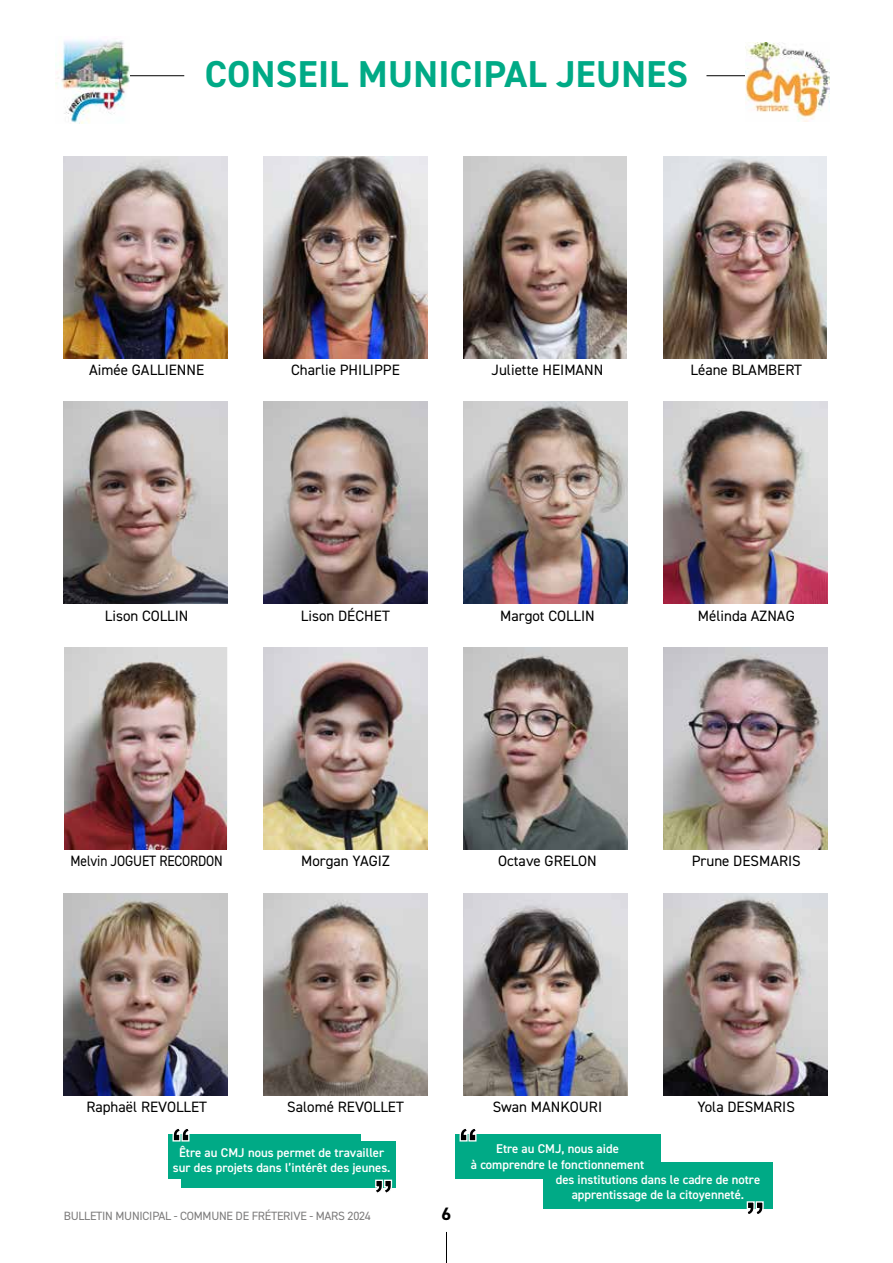
<style>
.page{position:relative;width:893px;height:1263px;background:#fff}
.page>*{position:absolute;margin:0;border:0;box-sizing:border-box;transform-origin:0 0}
.t1{font:700 37.5px "DIN2014";letter-spacing:.01em;color:#00aa86}
.t2{font:700 18px "DIN2014";color:#000}
.t3{font:15px "DIN2014";color:#000}
.t4{font:15px "DIN2014";color:#000;scale:.9 1}
.t5{font:600 12.75px/15.3px "DIN2014";color:#fff;text-align:center}
.t6{font:12px "DIN2014";letter-spacing:-.02em;color:#7c7b7b}
</style>
<div class="page">
<hr style="left:446px;top:1232px;width:1px;height:31px;background:#000">
<hr style="left:94px;top:75px;width:90px;height:1px;background:#000">
<hr style="left:706px;top:75px;width:90px;height:1px;background:#000">
<img style="left:55px;top:40px;width:75px;height:83px">
<img style="left:64px;top:156px;width:163px;height:202px">
<img style="left:64px;top:402px;width:163px;height:202px">
<img style="left:64px;top:647px;width:163px;height:202px">
<img style="left:64px;top:893px;width:163px;height:202px">
<img style="left:264px;top:157px;width:163px;height:201px">
<img style="left:264px;top:402px;width:163px;height:202px">
<img style="left:264px;top:647px;width:163px;height:202px">
<img style="left:264px;top:893px;width:163px;height:202px">
<img style="left:464px;top:156px;width:163px;height:202px">
<img style="left:463px;top:402px;width:164px;height:202px">
<img style="left:463px;top:647px;width:164px;height:202px">
<img style="left:463px;top:893px;width:164px;height:202px">
<img style="left:664px;top:156px;width:163px;height:202px">
<img style="left:663px;top:402px;width:164px;height:202px">
<img style="left:663px;top:647px;width:164px;height:202px">
<img style="left:663px;top:893px;width:164px;height:202px">
<div style="left:168px;top:1134px;width:193px;height:44px;background:#00aa86"></div>
<div style="left:181px;top:1141px;width:215px;height:46px;background:#00aa86"></div>
<svg style="left:172px;top:1129px;width:18px;height:13px"></svg>
<svg style="left:373px;top:1179px;width:20px;height:14px"></svg>
<img style="left:745px;top:43px;width:84px;height:79px">
<div style="left:455px;top:1134px;width:205px;height:44px;background:#00aa86"></div>
<div style="left:543px;top:1162px;width:230px;height:46px;background:#00aa86"></div>
<svg style="left:459px;top:1128px;width:18px;height:14px"></svg>
<svg style="left:745px;top:1201px;width:20px;height:13px"></svg>
<h1 class="t1" style="left:205px;top:49px;width:485px">CONSEIL MUNICIPAL JEUNES</h1>
<p class="t3" style="left:89px;top:361px;width:117px">Aimée GALLIENNE</p>
<p class="t3" style="left:291px;top:361px;width:110px">Charlie PHILIPPE</p>
<p class="t3" style="left:491px;top:361px;width:113px">Juliette HEIMANN</p>
<p class="t3" style="left:690px;top:361px;width:113px">Léane BLAMBERT</p>
<p class="t3" style="left:105px;top:606px;width:85px">Lison COLLIN</p>
<p class="t3" style="left:301px;top:606px;width:90px">Lison DÉCHET</p>
<p class="t3" style="left:500px;top:606px;width:96px">Margot COLLIN</p>
<p class="t3" style="left:698px;top:606px;width:98px">Mélinda AZNAG</p>
<p class="t4" style="left:71px;top:852px;width:171px">Melvin JOGUET RECORDON</p>
<p class="t3" style="left:301px;top:852px;width:90px">Morgan YAGIZ</p>
<p class="t3" style="left:498px;top:852px;width:100px">Octave GRELON</p>
<p class="t3" style="left:692px;top:852px;width:111px">Prune DESMARIS</p>
<p class="t3" style="left:86px;top:1097px;width:122px">Raphaël REVOLLET</p>
<p class="t3" style="left:287px;top:1097px;width:118px">Salomé REVOLLET</p>
<p class="t3" style="left:493px;top:1097px;width:111px">Swan MANKOURI</p>
<p class="t3" style="left:697px;top:1097px;width:99px">Yola DESMARIS</p>
<p class="t5" style="left:173px;top:1144px;width:219px">Être au CMJ nous permet de travailler sur des projets dans l’intérêt des jeunes.</p>
<p class="t5" style="left:496px;top:1141px;width:124px">Etre au CMJ, nous aide</p>
<p class="t5" style="left:471px;top:1156px;width:175px">à comprendre le fonctionnement</p>
<p class="t5" style="left:556px;top:1171px;width:206px">des institutions dans le cadre de notre</p>
<p class="t5" style="left:572px;top:1187px;width:174px">apprentissage de la citoyenneté.</p>
<p class="t6" style="left:64px;top:1208px;width:309px">BULLETIN MUNICIPAL - COMMUNE DE FRÉTERIVE - MARS 2024</p>
<p class="t2" style="left:442px;top:1201px;width:11px">6</p>
</div>
